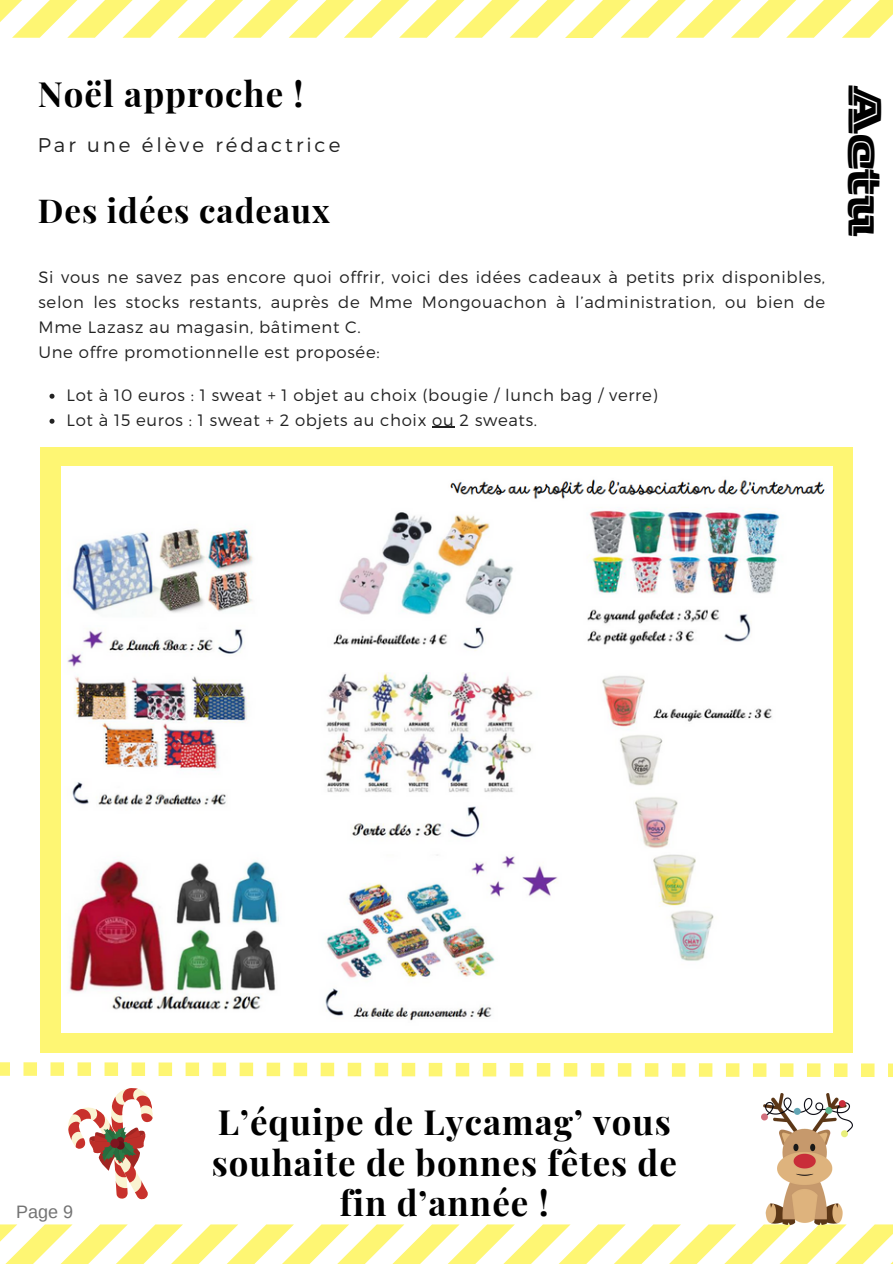
<style>
.page{position:relative;width:893px;height:1264px;background:#fff}
.page>*{position:absolute;margin:0;border:0;box-sizing:border-box;transform-origin:0 0}
.t1{font:48.75px "Zico Display HL Inline";color:#000}
.t2{font:700 34.8px/40.5px "Playfair Display";letter-spacing:.03em;color:#000;text-align:center}
.t3{font:700 33px "Playfair Display";letter-spacing:.03em;color:#000}
.t4{font:300 19.8px "Montserrat";letter-spacing:.15em;color:#222}
.t5{font:18px "Arimo";color:#737373}
.t6{font:300 16.5px/25px "Montserrat";letter-spacing:.04em;color:#222;text-align:justify}
</style>
<div class="page">
<svg style="left:0;top:0;width:892px;height:38px"></svg>
<svg style="left:0;top:1224px;width:892px;height:39px"></svg>
<div style="left:40px;top:447px;width:813px;height:605px;background:#fef673"></div>
<img style="left:61px;top:466px;width:771px;height:566px">
<svg style="left:0;top:1062px;width:892px;height:15px"></svg>
<svg style="left:68px;top:1088px;width:85px;height:112px"></svg>
<img style="left:761px;top:1093px;width:91px;height:131px">
<svg style="left:49px;top:394px;width:5px;height:5px"></svg>
<svg style="left:49px;top:419px;width:5px;height:5px"></svg>
<svg style="left:432px;top:427px;width:22px;height:1px"></svg>
<p class="t2" style="left:38px;top:72px;width:267px">Noël approche !</p>
<p class="t4" style="left:38px;top:132px;width:304px">Par une élève rédactrice</p>
<p class="t3" style="left:38px;top:188px;width:293px">Des idées cadeaux</p>
<p class="t6" style="left:38px;top:263px;width:788px">Si vous ne savez pas encore quoi offrir, voici des idées cadeaux à petits prix disponibles, selon les stocks restants, auprès de Mme Mongouachon à l’administration, ou bien de Mme Lazasz au magasin, bâtiment C.</p>
<p class="t6" style="left:38px;top:338px;width:342px">Une offre promotionnelle est proposée:</p>
<p class="t6" style="left:67px;top:381px;width:592px">Lot à 10 euros : 1 sweat + 1 objet au choix (bougie / lunch bag / verre)</p>
<p class="t6" style="left:67px;top:406px;width:472px">Lot à 15 euros : 1 sweat + 2 objets au choix ou 2 sweats.</p>
<p class="t1" style="left:894px;top:85px;width:154px;rotate:90deg">Actu</p>
<p class="t5" style="left:16px;top:1201px;width:59px">Page 9</p>
<p class="t2" style="left:212px;top:1100px;width:466px">L’équipe de Lycamag’ vous souhaite de bonnes fêtes de fin d’année !</p>
</div>
